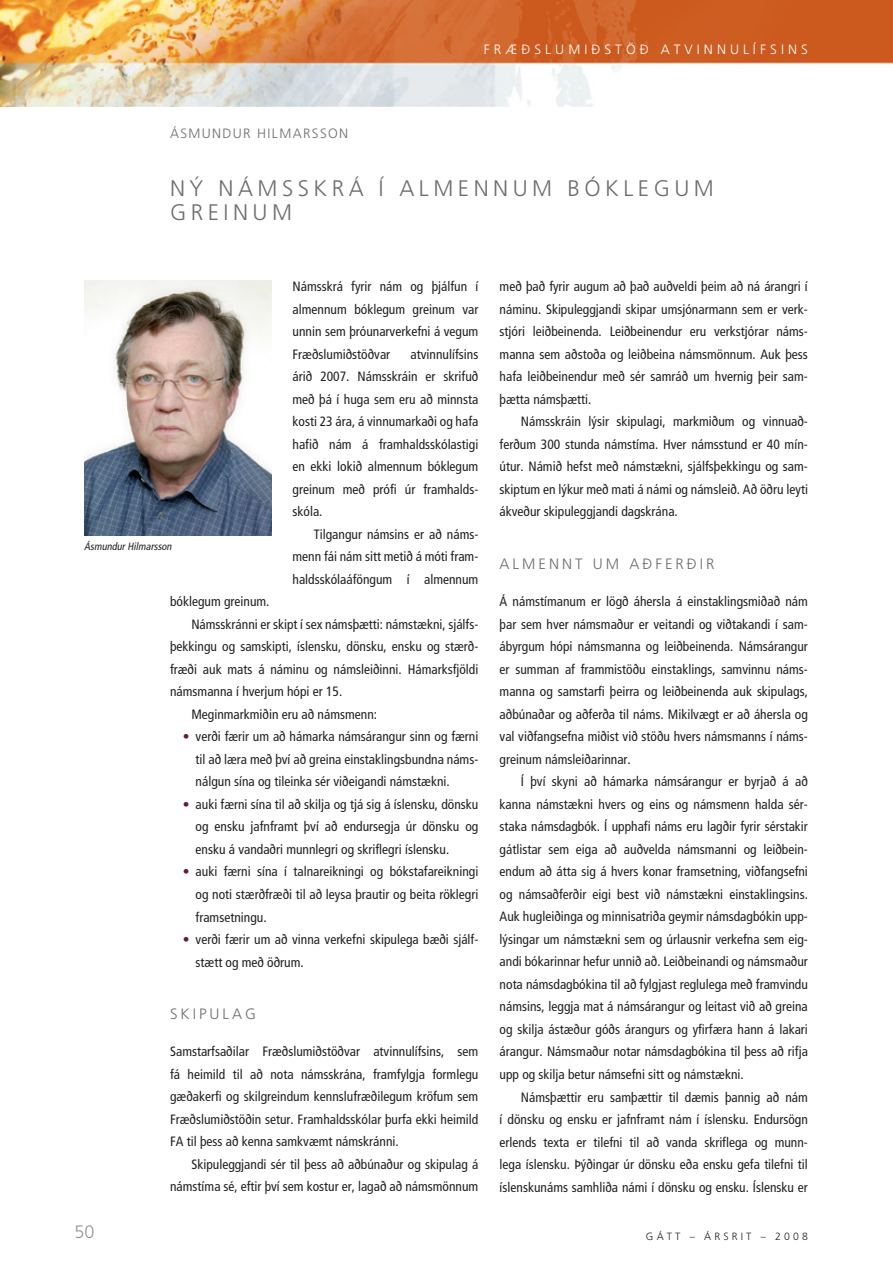
<style>
.page{position:relative;width:893px;height:1263px;background:#fff}
.page>*{position:absolute;margin:0;border:0;box-sizing:border-box;transform-origin:0 0}
.t1{font:300 22.5px/24px "Frutiger";letter-spacing:.2em;color:#6c6d70}
.t2{font:300 18px "Frutiger";color:#939598}
.t3{font:300 15px "Frutiger";letter-spacing:.2em;color:#6c6d70}
.t4{font:condensed 13.5px/22.5px "Frutiger";color:#231f20;text-align:justify}
.t5{font:300 13.5px "Frutiger";letter-spacing:.3em;color:#fff}
.t6{font:300 13.5px "Frutiger";letter-spacing:.1em;color:#6c6d70}
.t7{font:italic condensed 10.5px "Frutiger";color:#231f20}
.t8{font:300 10.5px "Frutiger";letter-spacing:.3em;color:#231f20}
.s1{color:#671d29}
</style>
<div class="page">
<img style="left:0;top:0;width:893px;height:106px">
<img style="left:84px;top:281px;width:187px;height:255px">
<p class="t6" style="left:170px;top:126px;width:180px">ÁSMUNDUR HILMARSSON</p>
<p class="t5" style="left:484px;top:42px;width:326px">FRÆÐSLUMIÐSTÖÐ ATVINNULÍFSINS</p>
<h1 class="t1" style="left:170px;top:176px;width:545px">NÝ NÁMSSKRÁ Í ALMENNUM BÓKLEGUM<br>GREINUM</h1>
<p class="t7" style="left:84px;top:540px;width:91px">ÁsmundurHilmarsson</p>
<p class="t4" style="left:293px;top:275px;width:187px">Námsskrá fyrir nám og þjálfun í almennum bóklegum greinum var unnin sem þróunarverkefni á vegum Fræðslumiðstöðvar</p>
<p class="t4" style="left:293px;top:343px;width:187px;text-indent:118px">atvinnulífsins árið 2007. Námsskráin er skrifuð með þá í huga sem eru að minnsta kosti 23 ára, á vinnumarkaði og hafa hafið nám á framhaldsskólastigi en ekki lokið almennum bóklegum greinum með prófi úr framhalds&shy;skóla.</p>
<p class="t4" style="left:293px;top:523px;width:187px;text-indent:21px">Tilgangur námsins er að náms&shy;menn fái nám sitt metið á móti fram&shy;haldsskólaáföngum í almennum</p>
<h2 class="t2" style="left:75px;top:1222px;width:22px">50</h2>
<p class="t4" style="left:170px;top:590px;width:101px">bóklegum greinum.</p>
<p class="t4" style="left:191px;top:613px;width:288px">Námsskránni er skipt í sex námsþætti: námstækni, sjálfs-</p>
<p class="t4" style="left:170px;top:635px;width:310px">þekkingu og samskipti, íslensku, dönsku, ensku og stærð-</p>
<p class="t4" style="left:170px;top:658px;width:310px">fræði auk mats á náminu og námsleiðinni. Hámarksfjöldi</p>
<p class="t4" style="left:170px;top:681px;width:174px">námsmanna í hverjum hópi er 15.</p>
<p class="t4" style="left:191px;top:703px;width:187px">Meginmarkmiðin eru að námsmenn:</p>
<p class="t4" style="left:196px;top:726px;width:284px;text-indent:-13px"><span class="s1">•</span> verði færir um að hámarka námsárangur sinn og færni til að læra með því að greina einstaklingsbundna náms&shy;nálgun sína og tileinka sér viðeigandi námstækni.</p>
<p class="t4" style="left:196px;top:793px;width:284px;text-indent:-13px"><span class="s1">•</span> auki færni sína til að skilja og tjá sig á íslensku, dönsku og ensku jafnframt því að endursegja úr dönsku og ensku á vandaðri munnlegri og skriflegri íslensku.</p>
<p class="t4" style="left:196px;top:861px;width:284px;text-indent:-13px"><span class="s1">•</span> auki færni sína í talnareikningi og bókstafareikningi og noti stærðfræði til að leysa þrautir og beita röklegri framsetningu.</p>
<p class="t4" style="left:196px;top:928px;width:284px;text-indent:-13px"><span class="s1">•</span> verði færir um að vinna verkefni skipulega bæði sjálf&shy;stætt og með öðrum.</p>
<p class="t3" style="left:170px;top:1005px;width:87px">SKIPULAG</p>
<p class="t4" style="left:170px;top:1040px;width:310px">Samstarfsaðilar Fræðslumiðstöðvar atvinnulífsins, sem fá heimild til að nota námsskrána, framfylgja formlegu gæðakerfi og skilgreindum kennslufræðilegum kröfum sem Fræðslumiðstöðin setur. Framhaldsskólar þurfa ekki heimild FA til þess að kenna samkvæmt námskránni.</p>
<p class="t4" style="left:170px;top:1153px;width:310px;text-align:right">Skipuleggjandi sér til þess að aðbúnaður og skipulag á námstíma sé, eftir því sem kostur er, lagað að námsmönnum</p>
<p class="t4" style="left:500px;top:275px;width:310px">með það fyrir augum að það auðveldi þeim að ná árangri í náminu. Skipuleggjandi skipar umsjónarmann sem er verk&shy;stjóri leiðbeinenda. Leiðbeinendur eru verkstjórar náms&shy;manna sem aðstoða og leiðbeina námsmönnum. Auk þess hafa leiðbeinendur með sér samráð um hvernig þeir sam&shy;þætta námsþætti.</p>
<p class="t4" style="left:500px;top:410px;width:310px;text-indent:21px">Námsskráin lýsir skipulagi, markmiðum og vinnuað&shy;ferðum 300 stunda námstíma. Hver námsstund er 40 mín&shy;útur. Námið hefst með námstækni, sjálfsþekkingu og sam&shy;skiptum en lýkur með mati á námi og námsleið. Að öðru leyti ákveður skipuleggjandi dagskrána.</p>
<p class="t3" style="left:500px;top:555px;width:216px">ALMENNT UM AÐFERÐIR</p>
<p class="t4" style="left:500px;top:590px;width:310px">Á námstímanum er lögð áhersla á einstaklingsmiðað nám þar sem hver námsmaður er veitandi og viðtakandi í sam&shy;ábyrgum hópi námsmanna og leiðbeinenda. Námsárangur er summan af frammistöðu einstaklings, samvinnu náms&shy;manna og samstarfi þeirra og leiðbeinenda auk skipulags, aðbúnaðar og aðferða til náms. Mikilvægt er að áhersla og val viðfangsefna miðist við stöðu hvers námsmanns í náms&shy;greinum námsleiðarinnar.</p>
<p class="t4" style="left:500px;top:770px;width:310px;text-indent:21px">Í því skyni að hámarka námsárangur er byrjað á að kanna námstækni hvers og eins og námsmenn halda sér&shy;staka námsdagbók. Í upphafi náms eru lagðir fyrir sérstakir gátlistar sem eiga að auðvelda námsmanni og leiðbein&shy;endum að átta sig á hvers konar framsetning, viðfangsefni og námsaðferðir eigi best við námstækni einstaklingsins.<br>Auk hugleiðinga og minnisatriða geymir námsdagbókin upp&shy;lýsingar um námstækni sem og úrlausnir verkefna sem eig&shy;andi bókarinnar hefur unnið að. Leiðbeinandi og námsmaður nota námsdagbókina til að fylgjast reglulega með framvindu námsins, leggja mat á námsárangur og leitast við að greina og skilja ástæður góðs árangurs og yfirfæra hann á lakari árangur. Námsmaður notar námsdagbókina til þess að rifja upp og skilja betur námsefni sitt og námstækni.</p>
<p class="t4" style="left:500px;top:1086px;width:310px;text-indent:21px">Námsþættir eru samþættir til dæmis þannig að nám í dönsku og ensku er jafnframt nám í íslensku. Endursögn erlends texta er tilefni til að vanda skriflega og munn&shy;lega íslensku. Þýðingar úr dönsku eða ensku gefa tilefni til íslenskunáms samhliða námi í dönsku og ensku. Íslensku er</p>
<p class="t8" style="left:646px;top:1230px;width:163px">GÁTT – ÁRSRIT – 2008</p>
</div>
